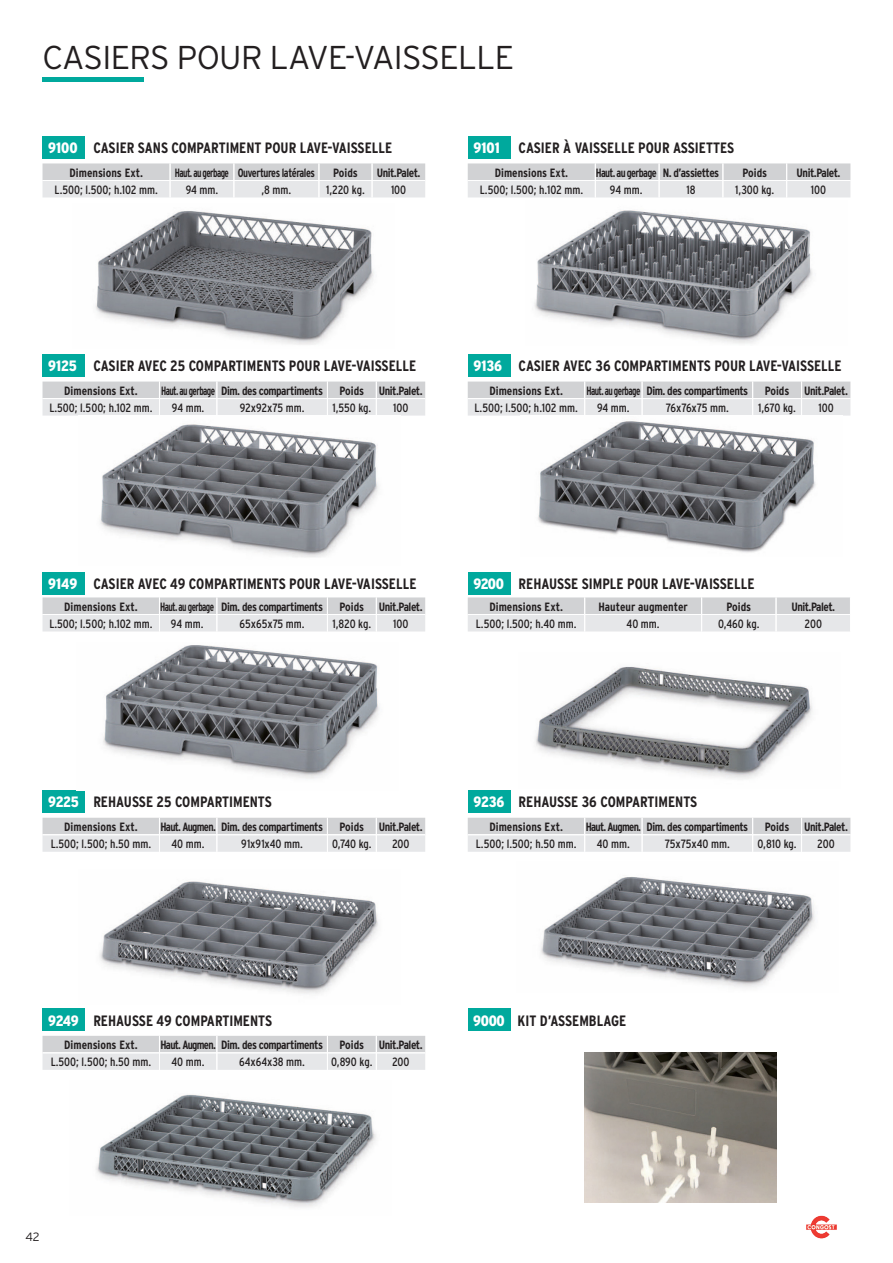
<style>
.page{position:relative;width:893px;height:1263px;background:#fff}
.page>*{position:absolute;margin:0;border:0;box-sizing:border-box;transform-origin:0 0}
.t1{font:300 33px "Interstate";letter-spacing:-.02em;color:#231f20}
.t2{font:700 condensed 15px "Interstate";color:#231f20}
.t3{font:900 condensed 15px "Interstate";letter-spacing:-.01em;color:#fff}
.t4{font:condensed 12px "Interstate";color:#231f20}
.t5{font:700 condensed 12px "Interstate";letter-spacing:-.04em;color:#231f20}
.t6{font:700 condensed 12px "Interstate";color:#231f20}
.t7{font:700 condensed 12px "Interstate";letter-spacing:-.06em;color:#231f20;scale:.8 1}
.t8{font:700 condensed 12px "Interstate";letter-spacing:-.06em;color:#231f20;scale:.95 1}
.t9{font:700 condensed 12px "Interstate";letter-spacing:-.04em;color:#231f20;scale:.9 1}
.t10{font:700 condensed 12px "Interstate";letter-spacing:-.06em;color:#231f20;scale:.9 1}
.t11{font:300 12px "Interstate";color:#231f20}
</style>
<div class="page">
<img style="left:806px;top:1215px;width:31px;height:24px">
<div style="left:43px;top:77px;width:101px;height:5px;background:#00a99d"></div>
<div style="left:468px;top:1008px;width:42px;height:22px;background:#00a99d"></div>
<div style="left:468px;top:354px;width:42px;height:22px;background:#00a99d"></div>
<div style="left:43px;top:1008px;width:42px;height:22px;background:#00a99d"></div>
<div style="left:43px;top:354px;width:42px;height:22px;background:#00a99d"></div>
<div style="left:43px;top:136px;width:42px;height:22px;background:#00a99d"></div>
<div style="left:468px;top:136px;width:42px;height:22px;background:#00a99d"></div>
<div style="left:468px;top:572px;width:42px;height:22px;background:#00a99d"></div>
<div style="left:43px;top:572px;width:42px;height:22px;background:#00a99d"></div>
<div style="left:468px;top:790px;width:42px;height:22px;background:#00a99d"></div>
<div style="left:43px;top:790px;width:42px;height:22px;background:#00a99d"></div>
<img style="left:534px;top:210px;width:279px;height:134px">
<img style="left:96px;top:1094px;width:280px;height:113px">
<img style="left:99px;top:881px;width:280px;height:113px">
<img style="left:103px;top:645px;width:277px;height:134px">
<img style="left:100px;top:424px;width:279px;height:133px">
<img style="left:95px;top:211px;width:279px;height:134px">
<img style="left:585px;top:1053px;width:191px;height:149px">
<img style="left:540px;top:876px;width:275px;height:112px">
<img style="left:535px;top:666px;width:278px;height:113px">
<img style="left:537px;top:421px;width:279px;height:132px">
<svg style="left:468px;top:163px;width:382px;height:34px;background:#dddee0"></svg>
<svg style="left:43px;top:163px;width:382px;height:34px;background:#dddee0"></svg>
<svg style="left:468px;top:597px;width:382px;height:34px;background:#dddee0"></svg>
<svg style="left:43px;top:382px;width:382px;height:34px;background:#dddee0"></svg>
<svg style="left:43px;top:597px;width:382px;height:34px;background:#dddee0"></svg>
<svg style="left:43px;top:818px;width:382px;height:34px;background:#dddee0"></svg>
<svg style="left:43px;top:1036px;width:382px;height:34px;background:#dddee0"></svg>
<svg style="left:468px;top:382px;width:382px;height:34px;background:#dddee0"></svg>
<svg style="left:468px;top:818px;width:382px;height:34px;background:#dddee0"></svg>
<p class="t1" style="left:43px;top:39px;width:473px">CASIERS POUR LAVE-VAISSELLE</p>
<p class="t2" style="left:93px;top:140px;width:300px">CASIER SANS COMPARTIMENT POUR LAVE-VAISSELLE</p>
<p class="t2" style="left:519px;top:140px;width:217px">CASIER À VAISSELLE POUR ASSIETTES</p>
<p class="t3" style="left:48px;top:140px;width:31px">9100</p>
<p class="t3" style="left:473px;top:140px;width:28px">9101</p>
<p class="t6" style="left:70px;top:166px;width:75px">Dimensions Ext.</p>
<p class="t7" style="left:175px;top:166px;width:69px">Haut. au gerbage</p>
<p class="t9" style="left:238px;top:166px;width:87px">Ouvertures latérales</p>
<p class="t5" style="left:333px;top:166px;width:26px">Poids</p>
<p class="t5" style="left:377px;top:166px;width:45px">Unit.Palet.</p>
<p class="t4" style="left:55px;top:183px;width:105px">L.500; l.500; h.102 mm.</p>
<p class="t4" style="left:186px;top:183px;width:34px">94 mm.</p>
<p class="t4" style="left:261px;top:183px;width:31px">,8 mm.</p>
<p class="t4" style="left:326px;top:183px;width:40px">1,220 kg.</p>
<p class="t4" style="left:391px;top:183px;width:17px">100</p>
<p class="t6" style="left:495px;top:166px;width:75px">Dimensions Ext.</p>
<p class="t10" style="left:596px;top:166px;width:69px">Haut. au gerbage</p>
<p class="t5" style="left:663px;top:166px;width:58px">N. d’assiettes</p>
<p class="t5" style="left:742px;top:166px;width:26px">Poids</p>
<p class="t5" style="left:797px;top:166px;width:45px">Unit.Palet.</p>
<p class="t4" style="left:480px;top:183px;width:105px">L.500; l.500; h.102 mm.</p>
<p class="t4" style="left:610px;top:183px;width:34px">94 mm.</p>
<p class="t4" style="left:686px;top:183px;width:11px">18</p>
<p class="t4" style="left:735px;top:183px;width:41px">1,300 kg.</p>
<p class="t4" style="left:811px;top:183px;width:17px">100</p>
<p class="t2" style="left:93px;top:358px;width:324px">CASIER AVEC 25 COMPARTIMENTS POUR LAVE-VAISSELLE</p>
<p class="t6" style="left:64px;top:384px;width:75px">Dimensions Ext.</p>
<p class="t7" style="left:161px;top:384px;width:69px">Haut. au gerbage</p>
<p class="t5" style="left:221px;top:384px;width:103px">Dim. des compartiments</p>
<p class="t5" style="left:339px;top:384px;width:26px">Poids</p>
<p class="t5" style="left:379px;top:384px;width:45px">Unit.Palet.</p>
<p class="t4" style="left:49px;top:401px;width:105px">L.500; l.500; h.102 mm.</p>
<p class="t4" style="left:172px;top:401px;width:34px">94 mm.</p>
<p class="t4" style="left:240px;top:401px;width:66px">92x92x75 mm.</p>
<p class="t4" style="left:332px;top:401px;width:40px">1,550 kg.</p>
<p class="t4" style="left:393px;top:401px;width:17px">100</p>
<p class="t3" style="left:48px;top:358px;width:30px">9125</p>
<p class="t3" style="left:473px;top:358px;width:30px">9136</p>
<p class="t2" style="left:519px;top:358px;width:325px">CASIER AVEC 36 COMPARTIMENTS POUR LAVE-VAISSELLE</p>
<p class="t6" style="left:489px;top:384px;width:75px">Dimensions Ext.</p>
<p class="t7" style="left:586px;top:384px;width:69px">Haut. au gerbage</p>
<p class="t5" style="left:646px;top:384px;width:103px">Dim. des compartiments</p>
<p class="t5" style="left:765px;top:384px;width:26px">Poids</p>
<p class="t5" style="left:804px;top:384px;width:45px">Unit.Palet.</p>
<p class="t4" style="left:475px;top:401px;width:105px">L.500; l.500; h.102 mm.</p>
<p class="t4" style="left:597px;top:401px;width:34px">94 mm.</p>
<p class="t4" style="left:666px;top:401px;width:65px">76x76x75 mm.</p>
<p class="t4" style="left:758px;top:401px;width:39px">1,670 kg.</p>
<p class="t4" style="left:818px;top:401px;width:17px">100</p>
<p class="t2" style="left:93px;top:576px;width:325px">CASIER AVEC 49 COMPARTIMENTS POUR LAVE-VAISSELLE</p>
<p class="t2" style="left:519px;top:576px;width:237px">REHAUSSE SIMPLE POUR LAVE-VAISSELLE</p>
<p class="t3" style="left:48px;top:576px;width:31px">9149</p>
<p class="t3" style="left:473px;top:576px;width:32px">9200</p>
<p class="t6" style="left:64px;top:600px;width:75px">Dimensions Ext.</p>
<p class="t7" style="left:160px;top:600px;width:69px">Haut. au gerbage</p>
<p class="t5" style="left:221px;top:600px;width:103px">Dim. des compartiments</p>
<p class="t5" style="left:339px;top:600px;width:26px">Poids</p>
<p class="t5" style="left:379px;top:600px;width:45px">Unit.Palet.</p>
<p class="t4" style="left:49px;top:617px;width:105px">L.500; l.500; h.102 mm.</p>
<p class="t4" style="left:171px;top:617px;width:34px">94 mm.</p>
<p class="t4" style="left:240px;top:617px;width:67px">65x65x75 mm.</p>
<p class="t4" style="left:332px;top:617px;width:40px">1,820 kg.</p>
<p class="t4" style="left:393px;top:617px;width:17px">100</p>
<p class="t6" style="left:489px;top:600px;width:75px">Dimensions Ext.</p>
<p class="t6" style="left:598px;top:600px;width:91px">Hauteur augmenter</p>
<p class="t5" style="left:726px;top:600px;width:26px">Poids</p>
<p class="t5" style="left:791px;top:600px;width:45px">Unit.Palet.</p>
<p class="t4" style="left:476px;top:617px;width:102px">L.500; l.500; h.40 mm.</p>
<p class="t4" style="left:627px;top:617px;width:35px">40 mm.</p>
<p class="t4" style="left:718px;top:617px;width:43px">0,460 kg.</p>
<p class="t4" style="left:804px;top:617px;width:19px">200</p>
<p class="t3" style="left:48px;top:794px;width:32px">9225</p>
<p class="t3" style="left:473px;top:794px;width:32px">9236</p>
<p class="t2" style="left:93px;top:794px;width:180px">REHAUSSE 25 COMPARTIMENTS</p>
<p class="t2" style="left:519px;top:794px;width:180px">REHAUSSE 36 COMPARTIMENTS</p>
<p class="t6" style="left:64px;top:820px;width:75px">Dimensions Ext.</p>
<p class="t8" style="left:160px;top:820px;width:60px">Haut. Augmen.</p>
<p class="t5" style="left:221px;top:820px;width:103px">Dim. des compartiments</p>
<p class="t5" style="left:339px;top:820px;width:26px">Poids</p>
<p class="t5" style="left:379px;top:820px;width:45px">Unit.Palet.</p>
<p class="t4" style="left:51px;top:837px;width:102px">L.500; l.500; h.50 mm.</p>
<p class="t4" style="left:172px;top:837px;width:35px">40 mm.</p>
<p class="t4" style="left:241px;top:837px;width:63px">91x91x40 mm.</p>
<p class="t4" style="left:332px;top:837px;width:41px">0,740 kg.</p>
<p class="t4" style="left:392px;top:837px;width:19px">200</p>
<p class="t6" style="left:489px;top:820px;width:75px">Dimensions Ext.</p>
<p class="t8" style="left:586px;top:820px;width:60px">Haut. Augmen.</p>
<p class="t5" style="left:646px;top:820px;width:103px">Dim. des compartiments</p>
<p class="t5" style="left:765px;top:820px;width:26px">Poids</p>
<p class="t5" style="left:804px;top:820px;width:45px">Unit.Palet.</p>
<p class="t4" style="left:476px;top:837px;width:102px">L.500; l.500; h.50 mm.</p>
<p class="t4" style="left:597px;top:837px;width:35px">40 mm.</p>
<p class="t4" style="left:665px;top:837px;width:66px">75x75x40 mm.</p>
<p class="t4" style="left:757px;top:837px;width:41px">0,810 kg.</p>
<p class="t4" style="left:817px;top:837px;width:19px">200</p>
<p class="t3" style="left:48px;top:1012px;width:32px">9249</p>
<p class="t2" style="left:93px;top:1012px;width:180px">REHAUSSE 49 COMPARTIMENTS</p>
<p class="t2" style="left:517px;top:1012px;width:110px">KIT D’ASSEMBLAGE</p>
<p class="t3" style="left:473px;top:1012px;width:33px">9000</p>
<p class="t6" style="left:64px;top:1038px;width:75px">Dimensions Ext.</p>
<p class="t8" style="left:160px;top:1038px;width:60px">Haut. Augmen.</p>
<p class="t5" style="left:221px;top:1038px;width:103px">Dim. des compartiments</p>
<p class="t5" style="left:339px;top:1038px;width:26px">Poids</p>
<p class="t5" style="left:379px;top:1038px;width:45px">Unit.Palet.</p>
<p class="t4" style="left:51px;top:1055px;width:102px">L.500; l.500; h.50 mm.</p>
<p class="t4" style="left:172px;top:1055px;width:35px">40 mm.</p>
<p class="t4" style="left:239px;top:1055px;width:67px">64x64x38 mm.</p>
<p class="t4" style="left:331px;top:1055px;width:43px">0,890 kg.</p>
<p class="t4" style="left:392px;top:1055px;width:19px">200</p>
<p class="t11" style="left:26px;top:1230px;width:16px">42</p>
</div>
